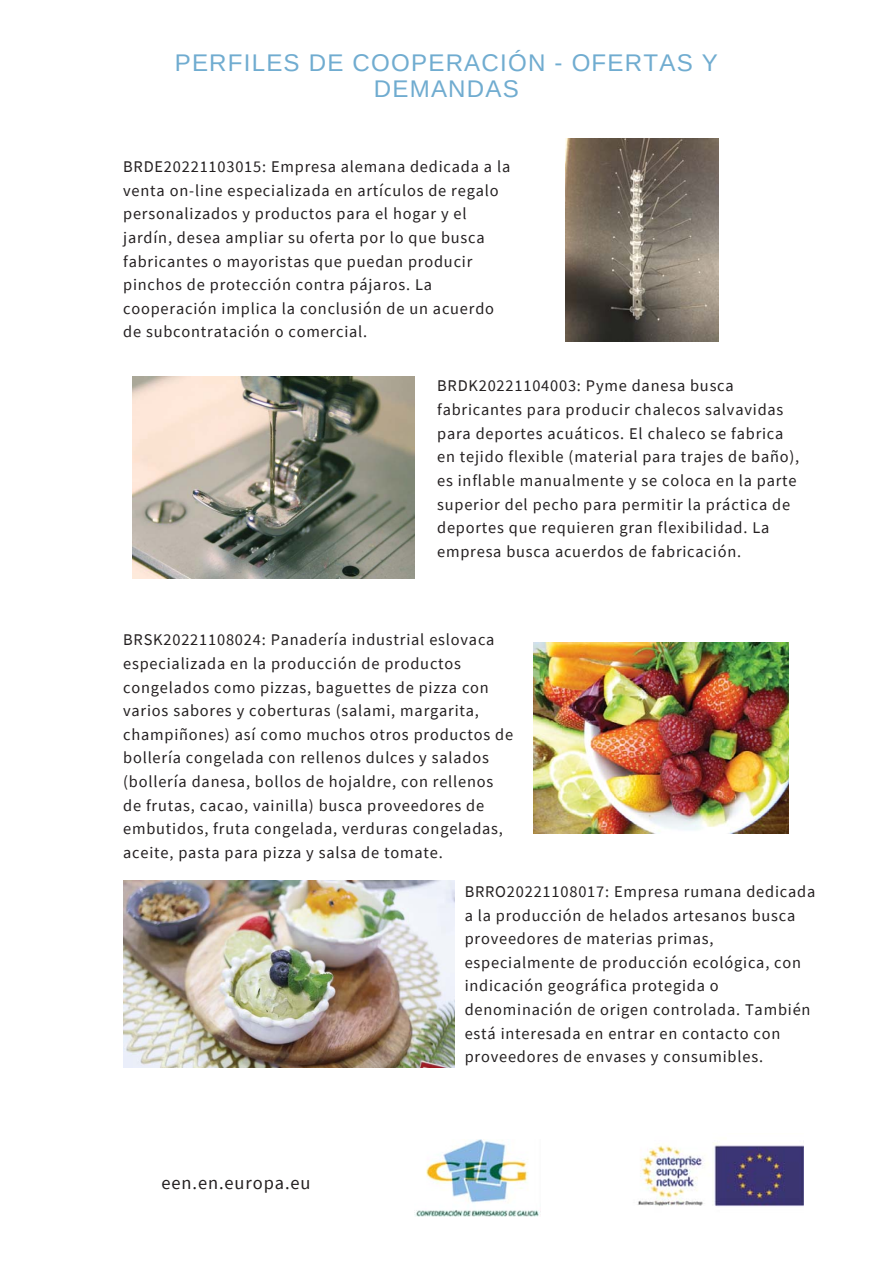
<style>
.page{position:relative;width:893px;height:1263px;background:#fff}
.page>*{position:absolute;margin:0;border:0;box-sizing:border-box;transform-origin:0 0}
.t1{font:24.15px/25.8px "Arimo";letter-spacing:.05em;color:#70acd0;text-align:center}
.t2{font:18.45px "Source Sans Pro";letter-spacing:.05em;color:#231f20}
.t3{font:16.35px/23.5px "Source Sans Pro";letter-spacing:.05em;color:#231f20}
</style>
<div class="page">
<img style="left:565px;top:138px;width:153px;height:204px">
<img style="left:132px;top:377px;width:283px;height:201px">
<img style="left:533px;top:642px;width:255px;height:191px">
<img style="left:123px;top:881px;width:332px;height:186px">
<img style="left:414px;top:1139px;width:126px;height:78px">
<img style="left:637px;top:1143px;width:166px;height:64px">
<h1 class="t1" style="left:175px;top:50px;width:545px">PERFILES DE COOPERACIÓN - OFERTAS Y<br>DEMANDAS</h1>
<p class="t3" style="left:123px;top:155px;width:388px">BRDE20221103015: Empresa alemana dedicada a la venta on-line especializada en artículos de regalo personalizados y productos para el hogar y el jardín, desea ampliar su oferta por lo que busca fabricantes o mayoristas que puedan producir pinchos de protección contra pájaros. La cooperación implica la conclusión de un acuerdo de subcontratación o comercial.</p>
<p class="t3" style="left:437px;top:374px;width:364px">BRDK20221104003: Pyme danesa busca fabricantes para producir chalecos salvavidas para deportes acuáticos. El chaleco se fabrica en tejido flexible (material para trajes de baño), es inflable manualmente y se coloca en la parte superior del pecho para permitir la práctica de deportes que requieren gran flexibilidad. La empresa busca acuerdos de fabricación.</p>
<p class="t3" style="left:123px;top:628px;width:392px">BRSK20221108024: Panadería industrial eslovaca especializada en la producción de productos congelados como pizzas, baguettes de pizza con varios sabores y coberturas (salami, margarita, champiñones) así como muchos otros productos de bollería congelada con rellenos dulces y salados (bollería danesa, bollos de hojaldre, con rellenos de frutas, cacao, vainilla) busca proveedores de embutidos, fruta congelada, verduras congeladas, aceite, pasta para pizza y salsa de tomate.</p>
<p class="t3" style="left:465px;top:879px;width:352px">BRRO20221108017: Empresa rumana dedicada a la producción de helados artesanos busca proveedores de materias primas, especialmente de producción ecológica, con indicación geográfica protegida o denominación de origen controlada. También está interesada en entrar en contacto con proveedores de envases y consumibles.</p>
<p class="t2" style="left:161px;top:1171px;width:151px">een.en.europa.eu</p>
</div>
